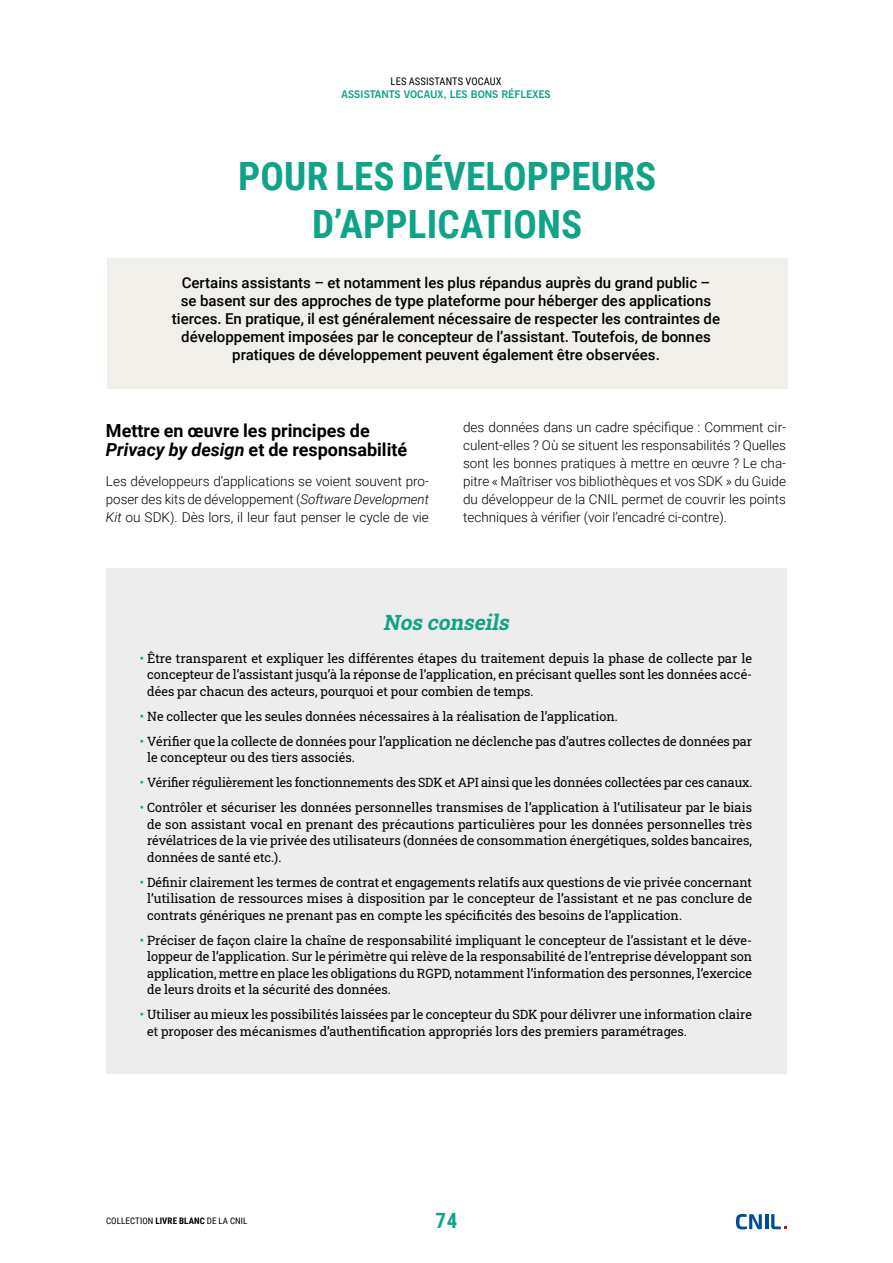
<style>
.page{position:relative;width:893px;height:1263px;background:#fff}
.page>*{position:absolute;margin:0;border:0;box-sizing:border-box;transform-origin:0 0}
.t1{font:700 39px/48px "Roboto Condensed";letter-spacing:.005em;color:#0fa388;text-align:center}
.t2{font:italic 700 21px "Roboto Slab";color:#0fa388}
.t3{font:700 21px "Roboto Condensed";color:#0fa388}
.t4{font:700 18px/19.5px "Roboto";color:#000}
.t5{font:500 15px/18px "Roboto";color:#000;text-align:center}
.t6{font:300 13.5px/18px "Roboto";color:#000;text-align:justify}
.t7{font:12.75px/16.5px "Roboto Slab";color:#000;text-align:justify}
.t8{font:700 10.5px "News Gothic BT";letter-spacing:-.005em;color:#0fa388}
.t9{font:10.5px "Roboto Condensed";letter-spacing:.01em;color:#000}
.t10{font:9px "Roboto Condensed";letter-spacing:.01em;color:#000}
.s1{font-style:italic}
.s2{color:#0fa388}
.s3{font-weight:700}
</style>
<div class="page">
<svg style="left:736px;top:1214px;width:26px;height:15px"></svg>
<hr style="left:765px;top:1214px;width:3px;height:15px;background:#004d9d">
<svg style="left:771px;top:1214px;width:15px;height:15px"></svg>
<div style="left:107px;top:258px;width:680px;height:131px;background:#f1efea"></div>
<div style="left:106px;top:568px;width:680px;height:506px;background:#ededed"></div>
<p class="t9" style="left:391px;top:74px;width:113px">LES ASSISTANTS VOCAUX</p>
<p class="t8" style="left:342px;top:88px;width:211px">ASSISTANTS VOCAUX, LES BONS RÉFLEXES</p>
<h1 class="t1" style="left:238px;top:151px;width:420px">POUR LES DÉVELOPPEURS<br>D’APPLICATIONS</h1>
<p class="t5" style="left:172px;top:273px;width:550px">Certains assistants – et notamment les plus répandus auprès du grand public –<br>se basent sur des approches de type plateforme pour héberger des applications tierces. En pratique, il est généralement nécessaire de respecter les contraintes de développement imposées par le concepteur de l’assistant. Toutefois, de bonnes pratiques de développement peuvent également être observées.</p>
<h3 class="t4" style="left:106px;top:420px;width:303px">Mettre en œuvre les principes de<br><span class="s1">Privacy by design</span> et de responsabilité</h3>
<p class="t6" style="left:106px;top:472px;width:325px">Les développeurs d’applications se voient souvent pro&shy;poser des kits de développement (<span class="s1">Software Development Kit</span> ou SDK). Dès lors, il leur faut penser le cycle de vie</p>
<p class="t6" style="left:463px;top:418px;width:325px">des données dans un cadre spécifique : Comment cir&shy;culent-elles ? Où se situent les responsabilités ? Quelles sont les bonnes pratiques à mettre en œuvre ? Le cha&shy;pitre « Maîtriser vos bibliothèques et vos SDK » du Guide du développeur de la CNIL permet de couvrir les points techniques à vérifier (voir l’encadré ci-contre).</p>
<h2 class="t2" style="left:383px;top:608px;width:132px">Nos conseils</h2>
<p class="t7" style="left:147px;top:650px;width:606px;text-indent:-7px"><span class="s2">•</span> Être transparent et expliquer les différentes étapes du traitement depuis la phase de collecte par le concepteur de l’assistant jusqu’à la réponse de l’application, en précisant quelles sont les données accé&shy;dées par chacun des acteurs, pourquoi et pour combien de temps.</p>
<p class="t7" style="left:140px;top:708px;width:480px"><span class="s2">•</span> Ne collecter que les seules données nécessaires à la réalisation de l’application.</p>
<p class="t7" style="left:147px;top:733px;width:606px;text-indent:-7px"><span class="s2">•</span> Vérifier que la collecte de données pour l’application ne déclenche pas d’autres collectes de données par le concepteur ou des tiers associés.</p>
<p class="t7" style="left:140px;top:774px;width:614px"><span class="s2">•</span> Vérifier régulièrement les fonctionnements des SDK et API ainsi que les données collectées par ces canaux.</p>
<p class="t7" style="left:147px;top:799px;width:606px;text-indent:-7px"><span class="s2">•</span> Contrôler et sécuriser les données personnelles transmises de l’application à l’utilisateur par le biais de son assistant vocal en prenant des précautions particulières pour les données personnelles très révélatrices de la vie privée des utilisateurs (données de consommation énergétiques, soldes bancaires, données de santé etc.).</p>
<p class="t7" style="left:147px;top:874px;width:606px;text-indent:-7px"><span class="s2">•</span> Définir clairement les termes de contrat et engagements relatifs aux questions de vie privée concernant l’utilisation de ressources mises à disposition par le concepteur de l’assistant et ne pas conclure de contrats génériques ne prenant pas en compte les spécificités des besoins de l’application.</p>
<p class="t7" style="left:147px;top:932px;width:607px;text-indent:-7px"><span class="s2">•</span> Préciser de façon claire la chaîne de responsabilité impliquant le concepteur de l’assistant et le déve&shy;loppeur de l’application. Sur le périmètre qui relève de la responsabilité de l’entreprise développant son application, mettre en place les obligations du RGPD, notamment l’information des personnes, l’exercice de leurs droits et la sécurité des données.</p>
<p class="t7" style="left:147px;top:1006px;width:606px;text-indent:-7px"><span class="s2">•</span> Utiliser au mieux les possibilités laissées par le concepteur du SDK pour délivrer une information claire et proposer des mécanismes d’authentification appropriés lors des premiers paramétrages.</p>
<p class="t10" style="left:106px;top:1215px;width:143px">COLLECTION <span class="s3">LIVRE BLANC</span> DE LA CNIL</p>
<h2 class="t3" style="left:435px;top:1206px;width:23px">74</h2>
</div>
